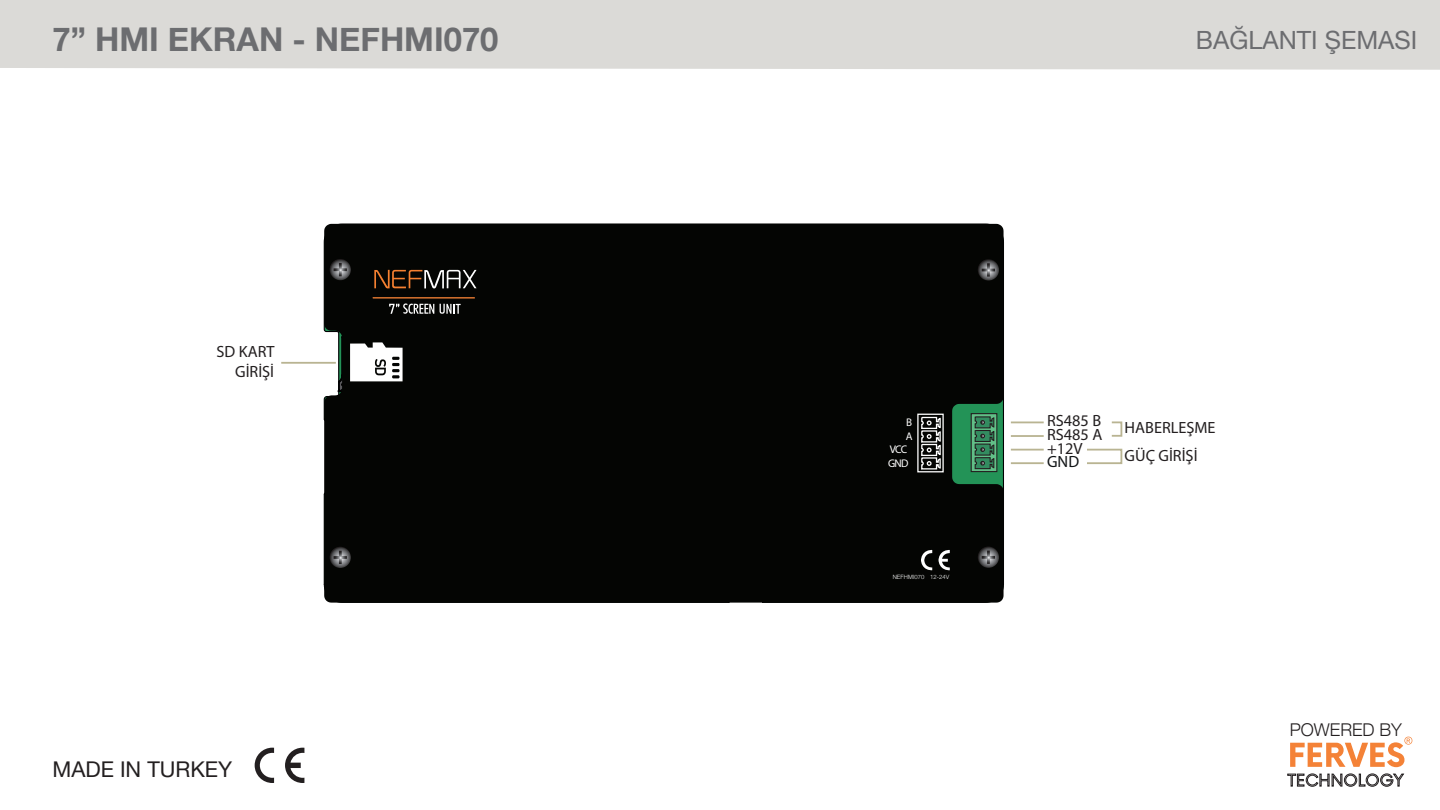
<style>
.page{position:relative;width:1440px;height:810px;background:#fff}
.page>*{position:absolute;margin:0;border:0;box-sizing:border-box;transform-origin:0 0}
.t1{font:700 32.85px "Helvetica Neue";color:#6c6d70}
.t2{font:25.12px "Helvetica Neue";color:#6c6d70}
.t3{font:21.67px "Helvetica Neue";color:#231f20}
.t4{font:300 17.62px "Helvetica Neue";color:#231f20}
.t5{font:16.27px/27.3px "Franklin Gothic";color:#231f20}
.t6{font:16.27px "Franklin Gothic";color:#111416}
.t7{font:500 11.1px "Now Alt";letter-spacing:-.075em;color:#fff}
.t8{font:300 5.93px "Helvetica Neue";letter-spacing:.02em;color:#fff}
</style>
<div class="page">
<div style="left:0;top:0;width:1440px;height:70px;background:#dbdad7"></div>
<svg style="left:255px;top:748px;width:19px;height:35px"></svg>
<svg style="left:285px;top:748px;width:19px;height:35px"></svg>
<svg style="left:1290px;top:737px;width:122px;height:30px"></svg>
<svg style="left:1287px;top:774px;width:117px;height:13px"></svg>
<div style="left:324px;top:224px;width:680px;height:379px;background:#040503"></div>
<svg style="left:337px;top:325px;width:66px;height:68px"></svg>
<div style="left:917px;top:414px;width:27px;height:58px;border:1px solid #fff"></div>
<svg style="left:920px;top:416px;width:21px;height:54px"></svg>
<hr style="left:373px;top:297px;width:102px;height:2px;background:#f38135">
<svg style="left:440px;top:304px;width:21px;height:10px"></svg>
<svg style="left:389px;top:303px;width:45px;height:11px"></svg>
<svg style="left:921px;top:550px;width:11px;height:21px"></svg>
<svg style="left:939px;top:548px;width:11px;height:23px"></svg>
<div style="left:971px;top:414px;width:26px;height:58px;background:#61bf87"></div>
<div style="left:971px;top:413px;width:26px;height:59px;border:1px solid #231f20"></div>
<svg style="left:974px;top:416px;width:21px;height:54px"></svg>
<svg style="left:330px;top:547px;width:21px;height:21px"></svg>
<svg style="left:334px;top:551px;width:13px;height:13px"></svg>
<svg style="left:978px;top:547px;width:21px;height:21px"></svg>
<svg style="left:982px;top:551px;width:13px;height:13px"></svg>
<svg style="left:330px;top:259px;width:21px;height:21px"></svg>
<svg style="left:334px;top:263px;width:13px;height:13px"></svg>
<svg style="left:978px;top:259px;width:21px;height:22px"></svg>
<svg style="left:982px;top:263px;width:13px;height:14px"></svg>
<hr style="left:1011px;top:462px;width:33px;height:2px;background:#b9b492">
<hr style="left:1011px;top:449px;width:33px;height:2px;background:#b9b492">
<hr style="left:1011px;top:435px;width:33px;height:2px;background:#b9b492">
<hr style="left:1011px;top:422px;width:33px;height:1px;background:#b9b492">
<div style="left:1111px;top:421px;width:11px;height:16px;border:2px solid #b9b492"></div>
<div style="left:1086px;top:449px;width:36px;height:15px;border:2px solid #b9b492"></div>
<hr style="left:281px;top:362px;width:55px;height:2px;background:#b9b492">
<svg style="left:374px;top:270px;width:103px;height:19px"></svg>
<p class="t1" style="left:52px;top:13px;width:447px">7” HMI EKRAN - NEFHMI070</p>
<p class="t2" style="left:1196px;top:22px;width:223px">BAĞLANTI ŞEMASI</p>
<p class="t5" style="left:217px;top:341px;width:59px;line-height:19.6px;text-align:right">SD KART<br>GİRİŞİ</p>
<p class="t3" style="left:52px;top:754px;width:181px">MADE IN TURKEY</p>
<p class="t7" style="left:906px;top:416px;width:8px">B</p>
<p class="t7" style="left:906px;top:429px;width:8px">A</p>
<p class="t7" style="left:890px;top:443px;width:19px">VCC</p>
<p class="t7" style="left:888px;top:456px;width:22px">GND</p>
<p class="t8" style="left:893px;top:572px;width:58px">NEFHMI070 12-24V</p>
<p class="t5" style="left:1047px;top:407px;width:56px">RS485 B +12V</p>
<p class="t6" style="left:1047px;top:452px;width:34px">GND</p>
<p class="t5" style="left:1047px;top:421px;width:57px">RS485 A</p>
<p class="t5" style="left:1125px;top:414px;width:93px">HABERLEŞME<br>GÜÇ GİRİŞİ</p>
<p class="t4" style="left:1290px;top:715px;width:114px">POWERED BY</p>
</div>
